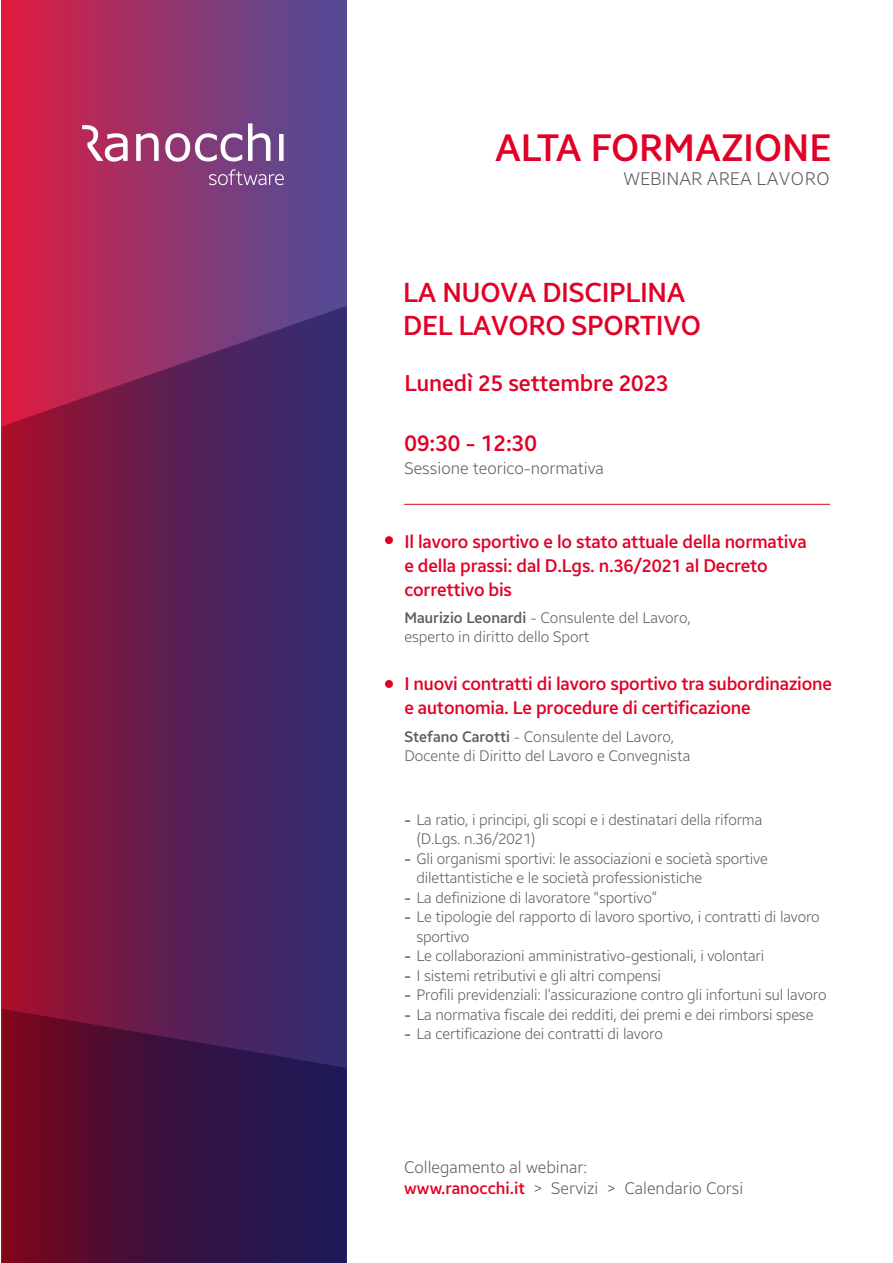
<style>
.page{position:relative;width:893px;height:1263px;background:#fff}
.page>*{position:absolute;margin:0;border:0;box-sizing:border-box;transform-origin:0 0}
.t1{font:500 37.65px "Breeze Sans";color:#e10026}
.t2{font:500 27px/33.5px "Breeze Sans";letter-spacing:-.01em;color:#e10026}
.t3{font:500 22.5px "Breeze Sans";letter-spacing:-.005em;color:#e10026}
.t4{font:500 18px/24px "Breeze Sans";letter-spacing:-.01em;color:#e10026}
.t5{font:300 18px "Breeze Sans";color:#5b5b5b}
.t6{font:300 16.5px/21px "Breeze Sans";color:#5b5b5b}
.t7{font:300 15px/19.5px "Breeze Sans";letter-spacing:-.01em;color:#5b5b5b}
.s1{font-weight:500}
.s2{font-weight:500;color:#e10026}
</style>
<div class="page">
<div style="left:1px;top:0;width:345px;height:1263px;background:linear-gradient(to right,#dd1b3f,#4b4e9b)"></div>
<svg style="left:2px;top:306px;width:345px;height:957px"></svg>
<svg style="left:1px;top:1009px;width:345px;height:254px"></svg>
<svg style="left:82px;top:123px;width:202px;height:39px"></svg>
<svg style="left:209px;top:169px;width:75px;height:16px"></svg>
<hr style="left:404px;top:504px;width:426px;height:1px;background:#e10026">
<div style="left:385px;top:536px;width:8px;height:8px;background:#e10026;border-radius:50%"></div>
<div style="left:385px;top:680px;width:8px;height:8px;background:#e10026;border-radius:50%"></div>
<h1 class="t1" style="left:495px;top:122px;width:338px">ALTA FORMAZIONE</h1>
<p class="t5" style="left:623px;top:166px;width:208px">WEBINAR AREA LAVORO</p>
<h2 class="t2" style="left:403px;top:275px;width:299px">LA NUOVA DISCIPLINA<br>DEL LAVORO SPORTIVO</h2>
<h3 class="t3" style="left:404px;top:368px;width:266px">Lunedì 25 settembre 2023</h3>
<h3 class="t3" style="left:404px;top:428px;width:134px">09:30 - 12:30</h3>
<p class="t6" style="left:404px;top:458px;width:201px">Sessione teorico-normativa</p>
<p class="t4" style="left:404px;top:529px;width:404px">Il lavoro sportivo e lo stato attuale della normativa e della prassi: dal D.Lgs. n.36/2021 al Decreto correttivo bis</p>
<p class="t7" style="left:404px;top:607px;width:288px"><span class="s1">Maurizio Leonardi</span> - Consulente del Lavoro, esperto in diritto dello Sport</p>
<p class="t4" style="left:404px;top:672px;width:429px">I nuovi contratti di lavoro sportivo tra subordinazione e autonomia. Le procedure di certificazione</p>
<p class="t7" style="left:404px;top:727px;width:287px"><span class="s1">Stefano Carotti</span> - Consulente del Lavoro,<br>Docente di Diritto del Lavoro e Convegnista</p>
<p class="t7" style="left:416px;top:810px;width:347px;text-indent:-12px"><span class="s1">-</span> La ratio, i principi, gli scopi e i destinatari della riforma (D.Lgs. n.36/2021)</p>
<p class="t7" style="left:416px;top:849px;width:353px;text-indent:-12px"><span class="s1">-</span> Gli organismi sportivi: le associazioni e società sportive dilettantistiche e le società professionistiche</p>
<p class="t7" style="left:405px;top:888px;width:254px"><span class="s1">-</span> La definizione di lavoratore “sportivo”</p>
<p class="t7" style="left:416px;top:907px;width:405px;text-indent:-12px"><span class="s1">-</span> Le tipologie del rapporto di lavoro sportivo, i contratti di lavoro sportivo</p>
<p class="t7" style="left:405px;top:946px;width:361px"><span class="s1">-</span> Le collaborazioni amministrativo-gestionali, i volontari</p>
<p class="t7" style="left:405px;top:966px;width:258px"><span class="s1">-</span> I sistemi retributivi e gli altri compensi</p>
<p class="t7" style="left:405px;top:985px;width:424px"><span class="s1">-</span> Profili previdenziali: l’assicurazione contro gli infortuni sul lavoro</p>
<p class="t7" style="left:405px;top:1005px;width:410px"><span class="s1">-</span> La normativa fiscale dei redditi, dei premi e dei rimborsi spese</p>
<p class="t7" style="left:405px;top:1024px;width:260px"><span class="s1">-</span> La certificazione dei contratti di lavoro</p>
<p class="t6" style="left:404px;top:1156px;width:341px">Collegamento al webinar:<br><span class="s2">www.ranocchi.it</span> &gt; Servizi &gt; Calendario Corsi</p>
</div>
